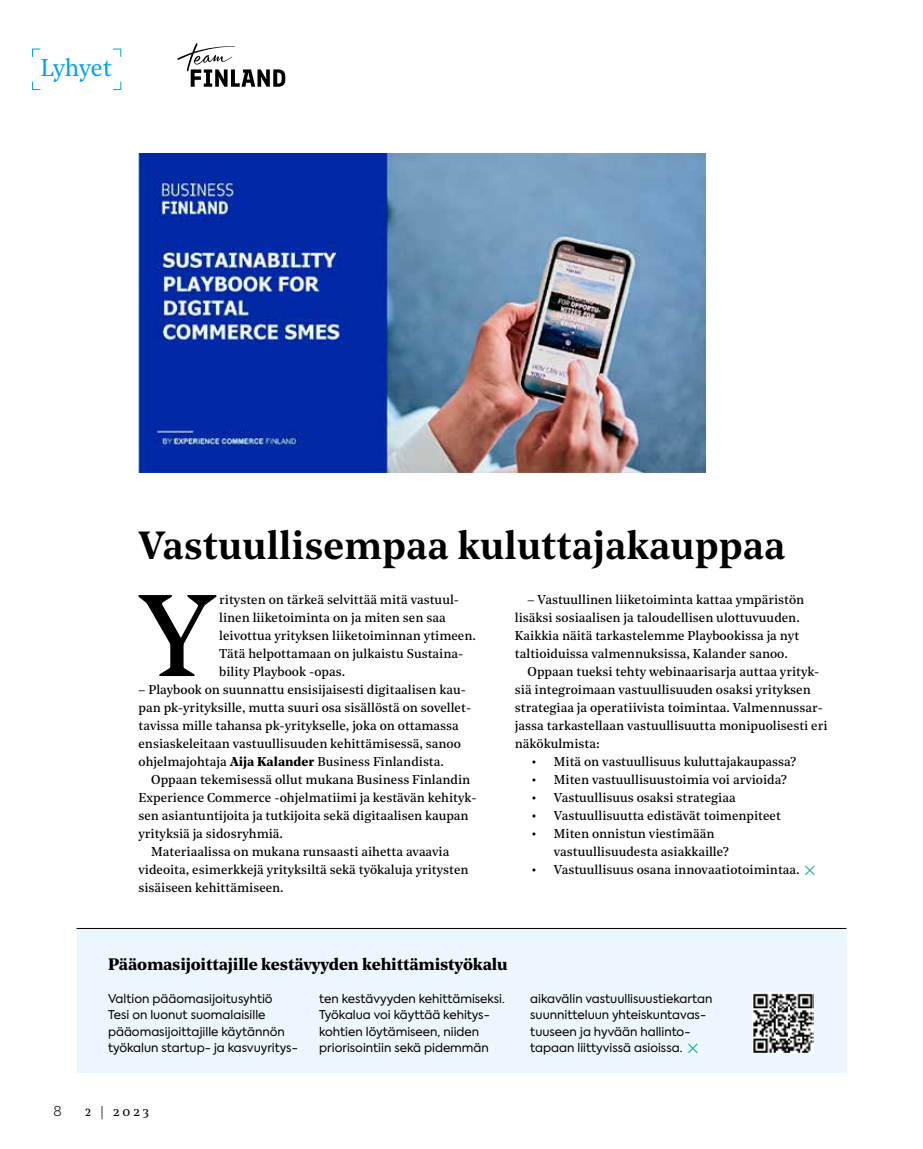
<style>
.page{position:relative;width:923px;height:1149px;background:#fff}
.page>*{position:absolute;margin:0;border:0;box-sizing:border-box;transform-origin:0 0}
.t1{font:115.2px "Noe Text";color:#000}
.t2{font:600 39px "Noe Text";color:#000}
.t3{font:24px "Noe Text";letter-spacing:-.01em;color:#00a1e2}
.t4{font:700 16.5px "Noe Text";letter-spacing:-.01em;color:#000}
.t5{font:13.5px "Noe Text";color:#000}
.t6{font:300 13.5px "Axiforma";color:#000}
.t7{font:12.75px/18px "Noe Text";color:#000}
.t8{font:12px/16.5px "Axiforma";color:#000}
.s1{font-weight:700}
</style>
<div class="page">
<div style="left:77px;top:927px;width:769px;height:144px;background:#ecf6fd"></div>
<svg style="left:113px;top:49px;width:9px;height:8px"></svg>
<svg style="left:32px;top:82px;width:8px;height:8px"></svg>
<svg style="left:32px;top:49px;width:8px;height:8px"></svg>
<svg style="left:113px;top:82px;width:9px;height:8px"></svg>
<svg style="left:177px;top:43px;width:108px;height:44px"></svg>
<hr style="left:77px;top:927px;width:769px;height:1px;background:#000">
<img style="left:138px;top:153px;width:567px;height:319px">
<img style="left:752px;top:992px;width:61px;height:61px">
<h3 class="t3" style="left:40px;top:50px;width:73px">Lyhyet</h3>
<h2 class="t2" style="left:138px;top:516px;width:648px">Vastuullisempaa kuluttajakauppaa</h2>
<h1 class="t1" style="left:139px;top:550px;width:77px">Y</h1>
<p class="t7" style="left:219px;top:589px;width:258px">ritysten on tärkeä selvittää mitä vastuul&shy;linen liiketoiminta on ja miten sen saa leivottua yrityksen liiketoiminnan ytimeen.<br>Tätä helpottamaan on julkaistu Sustaina&shy;bility Playbook -opas.</p>
<p class="t7" style="left:138px;top:679px;width:334px">– Playbook on suunnattu ensisijaisesti digitaalisen kau&shy;pan pk-yrityksille, mutta suuri osa sisällöstä on sovellet&shy;tavissa mille tahansa pk-yritykselle, joka on ottamassa ensiaskeleitaan vastuullisuuden kehittämisessä, sanoo ohjelmajohtaja <span class="s1">Aija Kalander</span> Business Finlandista.</p>
<p class="t7" style="left:151px;top:769px;width:320px">Oppaan tekemisessä ollut mukana Business Finlandin</p>
<p class="t7" style="left:138px;top:787px;width:339px">Experience Commerce -ohjelmatiimi ja kestävän kehityk-</p>
<p class="t7" style="left:138px;top:805px;width:332px">sen asiantuntijoita ja tutkijoita sekä digitaalisen kaupan</p>
<p class="t7" style="left:138px;top:823px;width:146px">yrityksiä ja sidosryhmiä.</p>
<p class="t7" style="left:151px;top:841px;width:300px">Materiaalissa on mukana runsaasti aihetta avaavia</p>
<p class="t7" style="left:138px;top:859px;width:331px">videoita, esimerkkejä yrityksiltä sekä työkaluja yritysten</p>
<p class="t7" style="left:138px;top:877px;width:147px">sisäiseen kehittämiseen.</p>
<p class="t7" style="left:515px;top:589px;width:291px;text-indent:13px">– Vastuullinen liiketoiminta kattaa ympäristön lisäksi sosiaalisen ja taloudellisen ulottuvuuden.<br>Kaikkia näitä tarkastelemme Playbookissa ja nyt taltioiduissa valmennuksissa, Kalander sanoo.</p>
<p class="t7" style="left:515px;top:661px;width:314px;text-indent:13px">Oppaan tueksi tehty webinaarisarja auttaa yrityk&shy;siä integroimaan vastuullisuuden osaksi yrityksen strategiaa ja operatiivista toimintaa. Valmennussar&shy;jassa tarkastellaan vastuullisuutta monipuolisesti eri näkökulmista:</p>
<p class="t7" style="left:532px;top:751px;width:265px">• Mitä on vastuullisuus kuluttajakaupassa?</p>
<p class="t7" style="left:532px;top:769px;width:256px">• Miten vastuullisuustoimia voi arvioida?</p>
<p class="t7" style="left:532px;top:787px;width:205px">• Vastuullisuus osaksi strategiaa</p>
<p class="t7" style="left:532px;top:805px;width:250px">• Vastuullisuutta edistävät toimenpiteet</p>
<p class="t7" style="left:554px;top:823px;width:176px;text-indent:-22px">• Miten onnistun viestimään vastuullisuudesta asiakkaille?</p>
<p class="t7" style="left:532px;top:859px;width:269px">• Vastuullisuus osana innovaatiotoimintaa.</p>
<p class="t4" style="left:108px;top:951px;width:401px">Pääomasijoittajille kestävyyden kehittämistyökalu</p>
<p class="t8" style="left:108px;top:989px;width:191px">Valtion pääomasijoitusyhtiö<br>Tesi on luonut suomalaisille pääomasijoittajille käytännön työkalun startup- ja kasvuyritys-</p>
<p class="t8" style="left:319px;top:989px;width:187px">ten kestävyyden kehittämiseksi.<br>Työkalua voi käyttää kehitys&shy;kohtien löytämiseen, niiden priorisointiin sekä pidemmän</p>
<p class="t8" style="left:530px;top:989px;width:184px">aikavälin vastuullisuustiekartan suunnitteluun yhteiskuntavas&shy;tuuseen ja hyvään hallinto&shy;tapaan liittyvissä asioissa.</p>
<p class="t6" style="left:54px;top:1101px;width:10px">8</p>
<p class="t5" style="left:85px;top:1100px;width:65px">2 | 2023</p>
</div>
